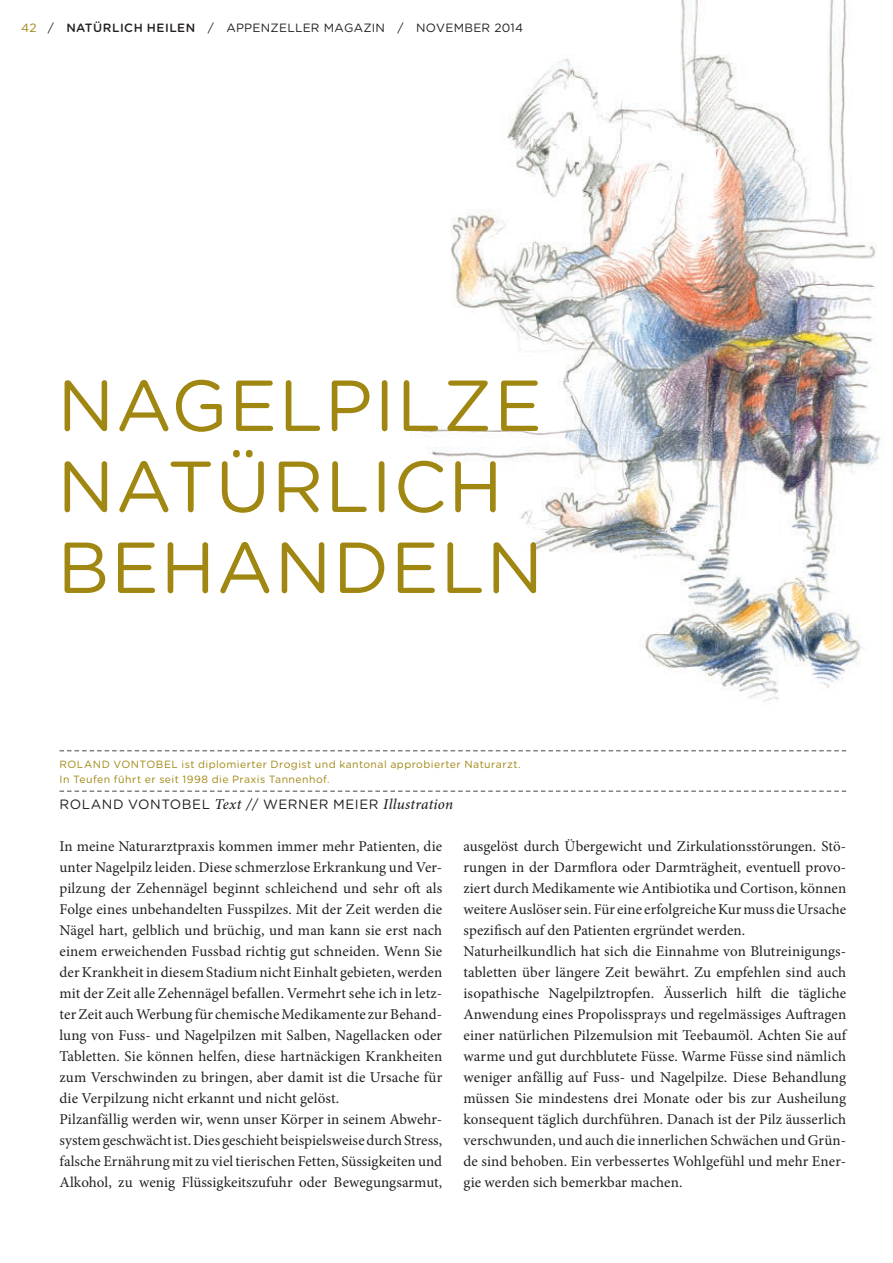
<style>
.page{position:relative;width:893px;height:1263px;background:#fff}
.page>*{position:absolute;margin:0;border:0;box-sizing:border-box;transform-origin:0 0}
.t1{font:72px/81px "Gotham Rounded";letter-spacing:.02em;color:#a08712}
.t2{font:15px/21px "Minion Pro";letter-spacing:.005em;color:#231f20}
.t3{font:13.5px "Gotham Rounded";letter-spacing:.03em;color:#231f20}
.t4{font:12px "Gotham Rounded";letter-spacing:.02em;color:#231f20}
.t5{font:10.5px/15px "Gotham Rounded";letter-spacing:.04em;color:#a08712}
.s1{color:#a08712}
.s2{font-weight:500}
.s3{font-family:"Minion Pro";font-weight:500;font-style:italic;font-size:15px}
</style>
<div class="page">
<img style="left:414px;top:0;width:467px;height:702px">
<svg style="left:60px;top:750px;width:786px;height:1px"></svg>
<svg style="left:60px;top:790px;width:786px;height:2px"></svg>
<p class="t4" style="left:21px;top:19px;width:503px"><span class="s1">42</span> / <span class="s2">NATÜRLICH HEILEN</span> / APPENZELLER MAGAZIN / NOVEMBER 2014</p>
<h1 class="t1" style="left:57px;top:362px;width:487px">NAGELPILZE<br>NATÜRLICH<br>BEHANDELN</h1>
<p class="t5" style="left:60px;top:756px;width:463px">ROLAND VONTOBEL ist diplomierter Drogist und kantonal approbierter Naturarzt.<br>In Teufen führt er seit 1998 die Praxis Tannenhof.</p>
<p class="t3" style="left:60px;top:795px;width:395px">ROLAND VONTOBEL <span class="s3">Text</span> // WERNER MEIER <span class="s3">Illustration</span></p>
<p class="t2" style="left:60px;top:836px;width:384px">In meine Naturarztpraxis kommen immer mehr Patienten, die unter Nagelpilz leiden. Diese schmerzlose Erkrankung und Ver&shy;pilzung der Zehennägel beginnt schleichend und sehr oft als Folge eines unbehandelten Fusspilzes. Mit der Zeit werden die Nägel hart, gelblich und brüchig, und man kann sie erst nach einem erweichenden Fussbad richtig gut schneiden. Wenn Sie der Krankheit in diesem Stadium nicht Einhalt gebieten, werden mit der Zeit alle Zehennägel befallen. Vermehrt sehe ich in letz&shy;ter Zeit auch Werbung für chemische Medikamente zur Behand&shy;lung von Fuss- und Nagelpilzen mit Salben, Nagellacken oder Tabletten. Sie können helfen, diese hartnäckigen Krankheiten zum Verschwinden zu bringen, aber damit ist die Ursache für die Verpilzung nicht erkannt und nicht gelöst.<br>Pilzanfällig werden wir, wenn unser Körper in seinem Abwehr&shy;system geschwächt ist. Dies geschieht beispielsweise durch Stress, falsche Ernährung mit zu viel tierischen Fetten, Süssigkeiten und Alkohol, zu wenig Flüssigkeitszufuhr oder Bewegungsarmut,</p>
<p class="t2" style="left:463px;top:836px;width:384px">ausgelöst durch Übergewicht und Zirkulationsstörungen. Stö&shy;rungen in der Darmflora oder Darmträgheit, eventuell provo&shy;ziert durch Medikamente wie Antibiotika und Cortison, können weitere Auslöser sein. Für eine erfolgreiche Kur muss die Ursache spezifisch auf den Patienten ergründet werden.<br>Naturheilkundlich hat sich die Einnahme von Blutreinigungs&shy;tabletten über längere Zeit bewährt. Zu empfehlen sind auch isopathische Nagelpilztropfen. Äusserlich hilft die tägliche Anwendung eines Propolissprays und regelmässiges Auftragen einer natürlichen Pilzemulsion mit Teebaumöl. Achten Sie auf warme und gut durchblutete Füsse. Warme Füsse sind nämlich weniger anfällig auf Fuss- und Nagelpilze. Diese Behandlung müssen Sie mindestens drei Monate oder bis zur Ausheilung konsequent täglich durchführen. Danach ist der Pilz äusserlich verschwunden, und auch die innerlichen Schwächen und Grün&shy;de sind behoben. Ein verbessertes Wohlgefühl und mehr Ener&shy;gie werden sich bemerkbar machen.</p>
</div>
